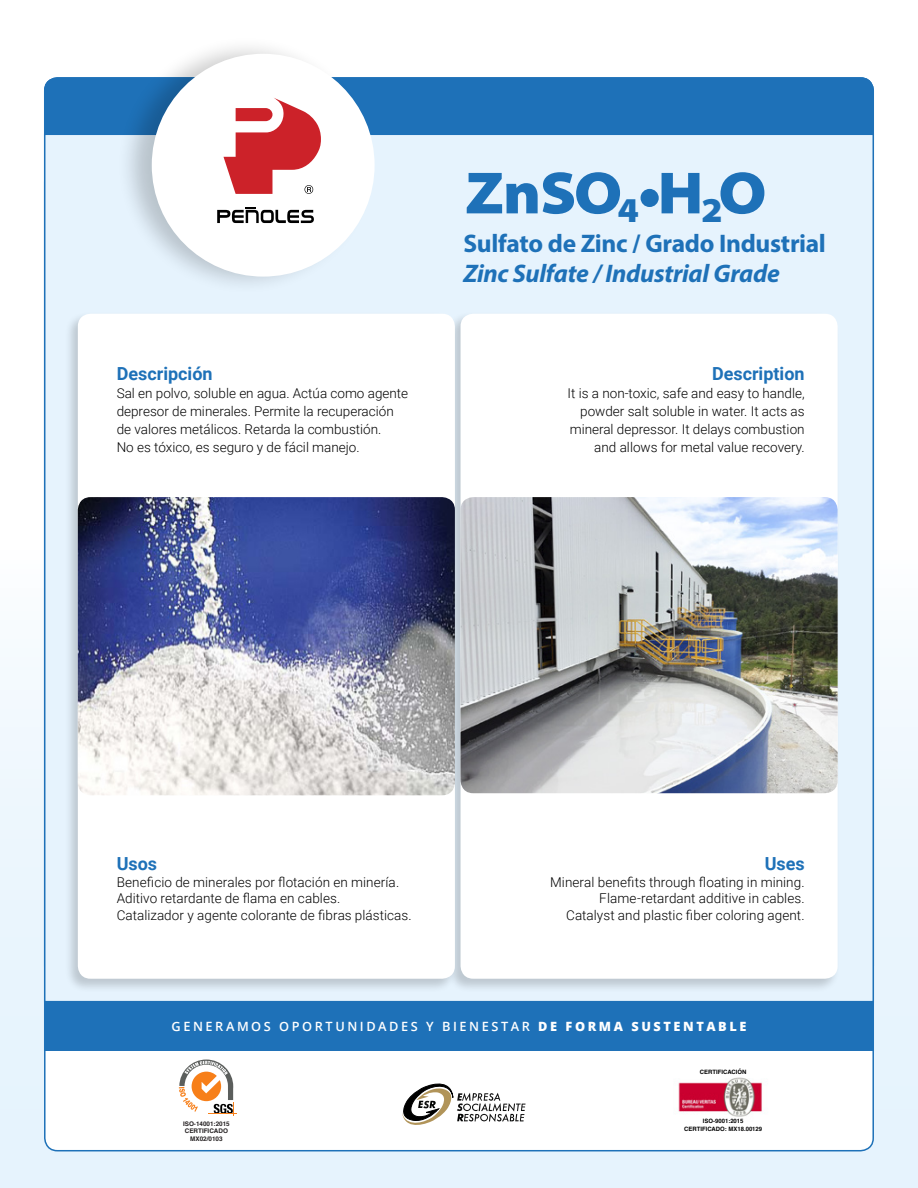
<style>
.page{position:relative;width:918px;height:1188px;background:#fff}
.page>*{position:absolute;margin:0;border:0;box-sizing:border-box;transform-origin:0 0}
.t1{font:900 semi-expanded 60px "Myriad Pro";color:#1e71b8}
.t2{font:700 25.5px "Myriad Pro";letter-spacing:-.015em;color:#1e71b8}
.t3{font:italic 700 25.5px "Myriad Pro";letter-spacing:-.01em;color:#1e71b8}
.t4{font:700 18px "Roboto";color:#1e71b8}
.t5{font:300 13.5px/18px "Roboto";color:#000;text-align:right}
.t6{font:600 12.75px "Open Sans";letter-spacing:.2em;color:#fff}
.t7{font:700 6.3px/7.5px "Helvetica";color:#231f20;text-align:center}
.t8{font:700 6px/7.2px "Helvetica";color:#000;text-align:center}
.s1{font-weight:800}
</style>
<div class="page">
<div style="left:0;top:0;width:918px;height:1188px;background:linear-gradient(to bottom,#fff,#e4f2fc)"></div>
<div style="left:45px;top:78px;width:828px;height:1073px;background:#fff;border-radius:13px"></div>
<div style="left:45px;top:78px;width:828px;height:901px;background:#1e71b8;border-radius:13px"></div>
<div style="left:44px;top:182px;width:830px;height:869px;background:#1e71b8"></div>
<div style="left:44px;top:134px;width:830px;height:868px;background:#e6f3fd;border:2px solid #1e71b8"></div>
<div style="left:446px;top:312px;width:394px;height:681px;background:#000;opacity:.18"></div>
<div style="left:461px;top:314px;width:377px;height:665px;background:#fff;border-radius:13px"></div>
<div style="left:64px;top:312px;width:393px;height:681px;background:#000;opacity:.18"></div>
<div style="left:78px;top:314px;width:377px;height:665px;background:#fff;border-radius:13px"></div>
<svg style="left:402px;top:1083px;width:124px;height:42px"></svg>
<div style="left:116px;top:35px;width:261px;height:260px;background:#000;opacity:.2"></div>
<div style="left:152px;top:54px;width:223px;height:223px;background:#fff;border-radius:50%"></div>
<svg style="left:217px;top:207px;width:97px;height:16px"></svg>
<svg style="left:223px;top:98px;width:98px;height:96px"></svg>
<img style="left:78px;top:497px;width:377px;height:298px">
<img style="left:461px;top:497px;width:377px;height:296px">
<svg style="left:178px;top:1059px;width:59px;height:57px"></svg>
<img style="left:678px;top:1077px;width:84px;height:40px">
<h3 class="t4" style="left:117px;top:361px;width:97px">Descripción</h3>
<p class="t5" style="left:117px;top:384px;width:293px;text-align:left">Sal en polvo, soluble en agua. Actúa como agente depresor de minerales. Permite la recuperación de valores metálicos. Retarda la combustión.<br>No es tóxico, es seguro y de fácil manejo.</p>
<h1 class="t1" style="left:465px;top:159px;width:303px">ZnSO<sub>4</sub> •H<sub>2</sub>O</h1>
<h2 class="t2" style="left:464px;top:227px;width:364px">Sulfato de Zinc / Grado Industrial</h2>
<h2 class="t3" style="left:464px;top:257px;width:318px">Zinc Sulfate / Industrial Grade</h2>
<h3 class="t4" style="left:712px;top:361px;width:94px">Description</h3>
<p class="t5" style="left:568px;top:384px;width:239px">It is a non-toxic, safe and easy to handle, powder salt soluble in water. It acts as mineral depressor. It delays combustion and allows for metal value recovery.</p>
<h3 class="t4" style="left:117px;top:851px;width:42px">Usos</h3>
<p class="t5" style="left:117px;top:873px;width:297px;line-height:16.5px;text-align:left">Beneficio de minerales por flotación en minería.<br>Aditivo retardante de flama en cables.<br>Catalizador y agente colorante de fibras plásticas.</p>
<h3 class="t4" style="left:765px;top:851px;width:41px">Uses</h3>
<p class="t5" style="left:550px;top:873px;width:256px;line-height:16.5px">Mineral benefits through floating in mining.<br>Flame-retardant additive in cables.<br>Catalyst and plastic fiber coloring agent.</p>
<p class="t6" style="left:172px;top:1018px;width:576px">GENERAMOS OPORTUNIDADES Y BIENESTAR <span class="s1">DE FORMA SUSTENTABLE</span></p>
<p class="t7" style="left:183px;top:1120px;width:48px">ISO-14001:2015<br>CERTIFICADO<br>MX02/0103</p>
<p class="t8" style="left:700px;top:1069px;width:48px">CERTIFICACIÓN</p>
<p class="t8" style="left:684px;top:1118px;width:80px">ISO-9001:2015<br>CERTIFICADO: MX18.00129</p>
</div>
